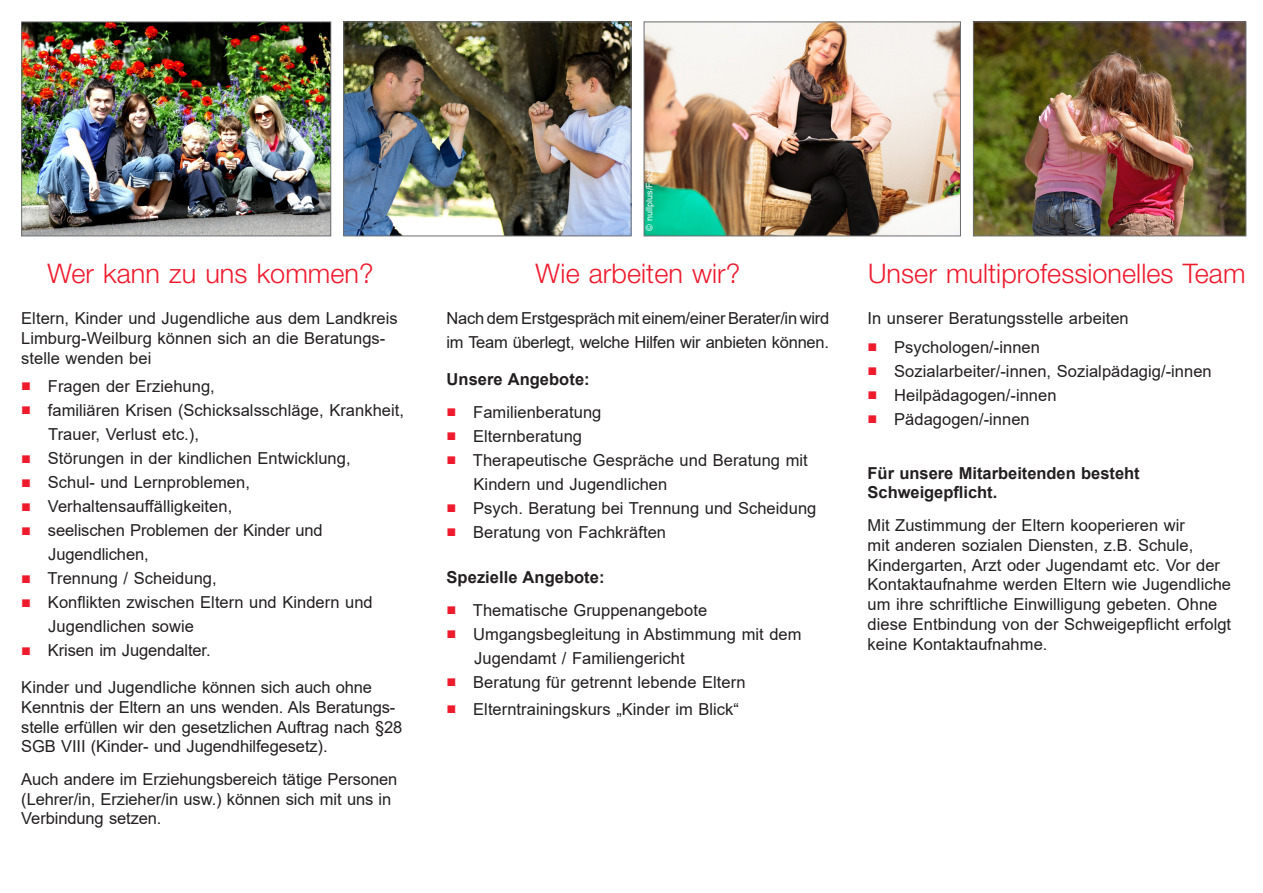
<style>
.page{position:relative;width:1263px;height:893px;background:#fff}
.page>*{position:absolute;margin:0;border:0;box-sizing:border-box;transform-origin:0 0}
.t1{font:300 27px "Helvetica Neue LT Std";letter-spacing:.005em;color:#ee1b2d}
.t2{font:16.5px/19.8px "Arial";letter-spacing:.005em;color:#231f20}
.t3{font:16.5px/24px "Arial";letter-spacing:-.015em;color:#231f20}
.t4{font:700 16.5px/19.8px "Arial";color:#231f20}
.t5{font:9px "Arial";letter-spacing:.005em;color:#fff}
.s1{color:#ee1b2d}
</style>
<div class="page">
<img style="left:23px;top:24px;width:306px;height:210px">
<div style="left:21px;top:22px;width:310px;height:214px;border:1px solid #6c6d70"></div>
<img style="left:975px;top:24px;width:269px;height:210px">
<div style="left:973px;top:22px;width:273px;height:214px;border:1px solid #6c6d70"></div>
<img style="left:345px;top:24px;width:284px;height:210px">
<div style="left:343px;top:22px;width:288px;height:214px;border:1px solid #6c6d70"></div>
<img style="left:646px;top:24px;width:313px;height:210px">
<div style="left:644px;top:22px;width:317px;height:214px;border:1px solid #6c6d70"></div>
<p class="t5" style="left:643px;top:231px;width:72px;rotate:-90deg">© nullplus/Fotolia</p>
<h1 class="t1" style="left:47px;top:257px;width:328px">Wer kann zu uns kommen?</h1>
<h1 class="t1" style="left:868px;top:257px;width:379px">Unser multiprofessionelles Team</h1>
<p class="t2" style="left:21px;top:308px;width:378px">Eltern, Kinder und Jugendliche aus dem Landkreis<br>Limburg-Weilburg können sich an die Beratungs&shy;stelle wenden bei</p>
<p class="t2" style="left:21px;top:376px;width:195px"><span class="s1">■</span> Fragen der Erziehung,</p>
<p class="t2" style="left:48px;top:398px;width:357px;line-height:24px;text-indent:-27px"><span class="s1">■</span> familiären Krisen (Schicksalsschläge, Krankheit,<br>Trauer, Verlust etc.),</p>
<p class="t2" style="left:21px;top:448px;width:331px"><span class="s1">■</span> Störungen in der kindlichen Entwicklung,</p>
<p class="t2" style="left:21px;top:472px;width:230px"><span class="s1">■</span> Schul- und Lernproblemen,</p>
<p class="t2" style="left:21px;top:496px;width:213px"><span class="s1">■</span> Verhaltensauffälligkeiten,</p>
<p class="t2" style="left:48px;top:518px;width:276px;line-height:24px;text-indent:-27px"><span class="s1">■</span> seelischen Problemen der Kinder und<br>Jugendlichen,</p>
<p class="t2" style="left:21px;top:568px;width:197px"><span class="s1">■</span> Trennung / Scheidung,</p>
<p class="t2" style="left:48px;top:590px;width:326px;line-height:24px;text-indent:-27px"><span class="s1">■</span> Konflikten zwischen Eltern und Kindern und<br>Jugendlichen sowie</p>
<p class="t2" style="left:21px;top:640px;width:191px"><span class="s1">■</span> Krisen im Jugendalter.</p>
<p class="t2" style="left:21px;top:677px;width:382px">Kinder und Jugendliche können sich auch ohne Kenntnis der Eltern an uns wenden. Als Beratungs&shy;stelle erfüllen wir den gesetzlichen Auftrag nach §28<br>SGB VIII (Kinder- und Jugendhilfegesetz).</p>
<p class="t2" style="left:21px;top:769px;width:378px">Auch andere im Erziehungsbereich tätige Personen (Lehrer/in, Erzieher/in usw.) können sich mit uns in<br>Verbindung setzen.</p>
<h1 class="t1" style="left:535px;top:257px;width:206px">Wie arbeiten wir?</h1>
<p class="t3" style="left:447px;top:306px;width:384px">Nach dem Erstgespräch mit einem/einer Berater/in wird im Team überlegt, welche Hilfen wir anbieten können.</p>
<p class="t4" style="left:447px;top:370px;width:145px">Unsere Angebote:</p>
<p class="t2" style="left:447px;top:402px;width:156px"><span class="s1">■</span> Familienberatung</p>
<p class="t2" style="left:447px;top:426px;width:137px"><span class="s1">■</span> Elternberatung</p>
<p class="t2" style="left:474px;top:448px;width:336px;line-height:24px;text-indent:-27px"><span class="s1">■</span> Therapeutische Gespräche und Beratung mit<br>Kindern und Jugendlichen</p>
<p class="t2" style="left:447px;top:498px;width:371px"><span class="s1">■</span> Psych. Beratung bei Trennung und Scheidung</p>
<p class="t2" style="left:447px;top:522px;width:221px"><span class="s1">■</span> Beratung von Fachkräften</p>
<p class="t4" style="left:447px;top:567px;width:159px">Spezielle Angebote:</p>
<p class="t2" style="left:447px;top:600px;width:262px"><span class="s1">■</span> Thematische Gruppenangebote</p>
<p class="t2" style="left:474px;top:622px;width:329px;line-height:24px;text-indent:-28px"><span class="s1">■</span> Umgangsbegleitung in Abstimmung mit dem<br>Jugendamt / Familiengericht</p>
<p class="t2" style="left:447px;top:672px;width:300px"><span class="s1">■</span> Beratung für getrennt lebende Eltern</p>
<p class="t2" style="left:447px;top:699px;width:294px"><span class="s1">■</span> Elterntrainingskurs „Kinder im Blick“</p>
<p class="t2" style="left:867px;top:309px;width:263px">In unserer Beratungsstelle arbeiten</p>
<p class="t2" style="left:867px;top:337px;width:174px"><span class="s1">■</span> Psychologen/-innen</p>
<p class="t2" style="left:867px;top:361px;width:346px"><span class="s1">■</span> Sozialarbeiter/-innen, Sozialpädagig/-innen</p>
<p class="t2" style="left:867px;top:385px;width:191px"><span class="s1">■</span> Heilpädagogen/-innen</p>
<p class="t2" style="left:867px;top:409px;width:164px"><span class="s1">■</span> Pädagogen/-innen</p>
<p class="t4" style="left:867px;top:463px;width:274px">Für unsere Mitarbeitenden besteht<br>Schweigepflicht.</p>
<p class="t2" style="left:867px;top:515px;width:365px">Mit Zustimmung der Eltern kooperieren wir<br>mit anderen sozialen Diensten, z.B. Schule, Kindergarten, Arzt oder Jugendamt etc. Vor der Kontaktaufnahme werden Eltern wie Jugendliche um ihre schriftliche Einwilligung gebeten. Ohne diese Entbindung von der Schweigepflicht erfolgt keine Kontaktaufnahme.</p>
</div>
